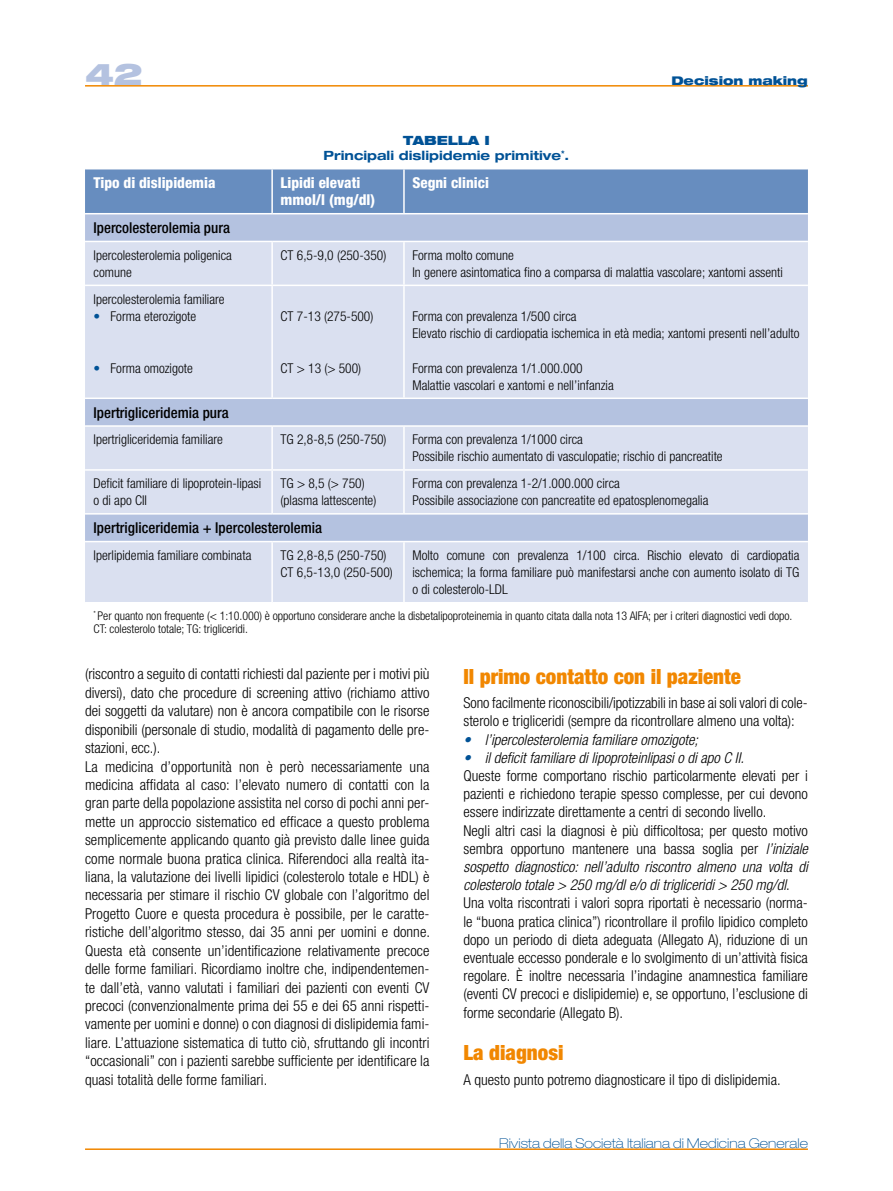
<style>
.page{position:relative;width:893px;height:1191px;background:#fff}
.page>*{position:absolute;margin:0;border:0;box-sizing:border-box;transform-origin:0 0}
.t1{font:900 expanded 30px "Helvetica Neue LT Std";color:#b4c2e0}
.t2{font:900 condensed 21px "Helvetica Neue LT Std";color:#f18700}
.t3{font:300 condensed 15px/18.5px "Helvetica Neue LT Std";color:#000}
.t4{font:500 condensed 15px "Helvetica Neue LT Std";color:#000}
.t5{font:800 condensed 15px/17.2px "Helvetica Neue LT Std";color:#fff}
.t6{font:italic 300 condensed 15px "Helvetica Neue LT Std";color:#000}
.t7{font:300 condensed 13.5px/17.2px "Helvetica Neue LT Std";color:#000}
.t8{font:100 expanded 13.5px "Helvetica Neue LT Std";color:#005296}
.t9{font:700 expanded 12.75px/15px "Helvetica Neue LT Std";color:#005296}
.t10{font:900 expanded 12.75px "Helvetica Neue LT Std";color:#005296}
.t11{font:300 condensed 12px/13.5px "Helvetica Neue LT Std";letter-spacing:-.005em;color:#000}
.t12{font:900 expanded 12px "Helvetica Neue LT Std";color:#005296}
.s1{font-weight:900}
.s2{color:#005296}
.s3{font-style:italic;color:#005296}
.s4{font-style:italic}
</style>
<div class="page">
<hr style="left:85px;top:85px;width:723px;height:2px;background:#f18700">
<hr style="left:85px;top:1148px;width:723px;height:2px;background:#f18700">
<div style="left:85px;top:169px;width:723px;height:44px;background:#678dbf"></div>
<svg style="left:85px;top:214px;width:723px;height:27px;background:#b6c3e0"></svg>
<svg style="left:85px;top:242px;width:723px;height:360px;background:#d4dbed"></svg>
<hr style="left:271px;top:169px;width:2px;height:44px;background:#fff">
<hr style="left:403px;top:169px;width:2px;height:44px;background:#fff">
<hr style="left:271px;top:242px;width:2px;height:43px;background:#fff">
<hr style="left:403px;top:242px;width:2px;height:43px;background:#fff">
<hr style="left:85px;top:285px;width:187px;height:1px;background:#fff">
<hr style="left:272px;top:285px;width:132px;height:1px;background:#fff">
<hr style="left:271px;top:286px;width:2px;height:111px;background:#fff">
<hr style="left:404px;top:285px;width:404px;height:1px;background:#fff">
<hr style="left:403px;top:286px;width:2px;height:111px;background:#fff">
<hr style="left:85px;top:397px;width:187px;height:2px;background:#fff">
<hr style="left:272px;top:397px;width:132px;height:2px;background:#fff">
<hr style="left:404px;top:397px;width:404px;height:2px;background:#fff">
<hr style="left:85px;top:425px;width:187px;height:2px;background:#fff">
<hr style="left:272px;top:425px;width:132px;height:2px;background:#fff">
<hr style="left:271px;top:427px;width:2px;height:42px;background:#fff">
<hr style="left:404px;top:425px;width:404px;height:2px;background:#fff">
<hr style="left:403px;top:427px;width:2px;height:42px;background:#fff">
<hr style="left:85px;top:469px;width:187px;height:2px;background:#fff">
<hr style="left:272px;top:469px;width:132px;height:2px;background:#fff">
<hr style="left:271px;top:471px;width:2px;height:42px;background:#fff">
<hr style="left:404px;top:469px;width:404px;height:2px;background:#fff">
<hr style="left:403px;top:471px;width:2px;height:42px;background:#fff">
<hr style="left:85px;top:513px;width:187px;height:1px;background:#fff">
<hr style="left:272px;top:513px;width:132px;height:1px;background:#fff">
<hr style="left:404px;top:513px;width:404px;height:1px;background:#fff">
<hr style="left:85px;top:541px;width:187px;height:1px;background:#fff">
<hr style="left:272px;top:541px;width:132px;height:1px;background:#fff">
<hr style="left:271px;top:542px;width:2px;height:60px;background:#fff">
<hr style="left:404px;top:541px;width:404px;height:1px;background:#fff">
<hr style="left:403px;top:542px;width:2px;height:60px;background:#fff">
<h1 class="t1" style="left:85px;top:55px;width:59px">42</h1>
<p class="t9" style="left:324px;top:133px;width:247px;text-indent:161px"><span class="s1">I<br></span>Principali dislipidemie primitive<sup>*</sup>.</p>
<p class="t10" style="left:403px;top:132px;width:46px">Tabella</p>
<p class="t12" style="left:671px;top:73px;width:138px">Decision making</p>
<p class="t5" style="left:94px;top:174px;width:124px">Tipo di dislipidemia</p>
<p class="t5" style="left:281px;top:174px;width:96px">Lipidi elevati mmol/l (mg/dl)</p>
<p class="t5" style="left:412px;top:174px;width:78px">Segni clinici</p>
<p class="t4" style="left:94px;top:219px;width:138px">Ipercolesterolemia pura</p>
<p class="t7" style="left:94px;top:246px;width:140px">Ipercolesterolemia poligenica comune</p>
<p class="t7" style="left:281px;top:246px;width:107px">CT 6,5-9,0 (250-350)</p>
<p class="t7" style="left:412px;top:246px;width:372px">Forma molto comune<br>In genere asintomatica fino a comparsa di malattia vascolare; xantomi assenti</p>
<p class="t7" style="left:94px;top:290px;width:133px">Ipercolesterolemia familiare</p>
<p class="t7" style="left:94px;top:307px;width:104px"><span class="s2">•</span> Forma eterozigote</p>
<p class="t7" style="left:94px;top:359px;width:101px"><span class="s2">•</span> Forma omozigote</p>
<p class="t7" style="left:281px;top:307px;width:94px">CT 7-13 (275-500)</p>
<p class="t7" style="left:281px;top:359px;width:82px">CT &gt; 13 (&gt; 500)</p>
<p class="t7" style="left:412px;top:307px;width:388px">Forma con prevalenza 1/500 circa<br>Elevato rischio di cardiopatia ischemica in età media; xantomi presenti nell’adulto</p>
<p class="t7" style="left:412px;top:359px;width:203px">Forma con prevalenza 1/1.000.000<br>Malattie vascolari e xantomi e nell’infanzia</p>
<p class="t4" style="left:94px;top:403px;width:137px">Ipertrigliceridemia pura</p>
<p class="t7" style="left:94px;top:431px;width:131px">Ipertrigliceridemia familiare</p>
<p class="t7" style="left:281px;top:431px;width:107px">TG 2,8-8,5 (250-750)</p>
<p class="t7" style="left:412px;top:431px;width:312px">Forma con prevalenza 1/1000 circa<br>Possibile rischio aumentato di vasculopatie; rischio di pancreatite</p>
<p class="t7" style="left:94px;top:474px;width:169px">Deficit familiare di lipoprotein-lipasi o di apo CII</p>
<p class="t7" style="left:281px;top:474px;width:97px">TG &gt; 8,5 (&gt; 750) (plasma lattescente)</p>
<p class="t7" style="left:412px;top:474px;width:298px">Forma con prevalenza 1-2/1.000.000 circa<br>Possibile associazione con pancreatite ed epatosplenomegalia</p>
<p class="t4" style="left:94px;top:519px;width:230px">Ipertrigliceridemia + Ipercolesterolemia</p>
<p class="t7" style="left:94px;top:546px;width:159px">Iperlipidemia familiare combinata</p>
<p class="t7" style="left:281px;top:546px;width:114px">TG 2,8-8,5 (250-750)<br>CT 6,5-13,0 (250-500)</p>
<p class="t7" style="left:412px;top:546px;width:388px;text-align:justify">Molto comune con prevalenza 1/100 circa. Rischio elevato di cardiopatia ischemica; la forma familiare può manifestarsi anche con aumento isolato di TG o di colesterolo-LDL</p>
<p class="t11" style="left:94px;top:609px;width:700px"><sup>*</sup> Per quanto non frequente (&lt; 1:10.000) è opportuno considerare anche la disbetalipoproteinemia in quanto citata dalla nota 13 AIFA; per i criteri diagnostici vedi dopo.<br>Ct: colesterolo totale; TG: trigliceridi.</p>
<p class="t3" style="left:85px;top:664px;width:347px">(riscontro a seguito di contatti richiesti dal paziente per i motivi più diversi), dato che procedure di screening attivo (richiamo attivo dei soggetti da valutare) non è ancora compatibile con le risorse disponibili (personale di studio, modalità di pagamento delle pre&shy;stazioni, ecc.).<br>La medicina d’opportunità non è però necessariamente una medicina affidata al caso: l’elevato numero di contatti con la gran parte della popolazione assistita nel corso di pochi anni per&shy;mette un approccio sistematico ed efficace a questo problema semplicemente applicando quanto già previsto dalle linee guida come normale buona pratica clinica. Riferendoci alla realtà ita&shy;liana, la valutazione dei livelli lipidici (colesterolo totale e HDL) è necessaria per stimare il rischio CV globale con l’algoritmo del Progetto Cuore e questa procedura è possibile, per le caratte&shy;ristiche dell’algoritmo stesso, dai 35 anni per uomini e donne.<br>Questa età consente un’identificazione relativamente precoce delle forme familiari. Ricordiamo inoltre che, indipendentemen&shy;te dall’età, vanno valutati i familiari dei pazienti con eventi CV precoci (convenzionalmente prima dei 55 e dei 65 anni rispetti&shy;vamente per uomini e donne) o con diagnosi di dislipidemia fami&shy;liare. L’attuazione sistematica di tutto ciò, sfruttando gli incontri “occasionali” con i pazienti sarebbe sufficiente per identificare la quasi totalità delle forme familiari.</p>
<h2 class="t2" style="left:463px;top:663px;width:279px">Il primo contatto con il paziente</h2>
<p class="t3" style="left:463px;top:693px;width:346px">Sono facilmente riconoscibili/ipotizzabili in base ai soli valori di cole&shy;sterolo e trigliceridi (sempre da ricontrollare almeno una volta):</p>
<p class="t6" style="left:463px;top:730px;width:236px"><span class="s2">•</span> l’ipercolesterolemia familiare omozigote;</p>
<p class="t3" style="left:463px;top:748px;width:346px"><span class="s3">•</span> <span class="s4">il deficit familiare di lipoproteinlipasi o di apo C II.<br></span>Queste forme comportano rischio particolarmente elevati per i pazienti e richiedono terapie spesso complesse, per cui devono essere indirizzate direttamente a centri di secondo livello.<br>Negli altri casi la diagnosi è più difficoltosa; per questo motivo sembra opportuno mantenere una bassa soglia per <span class="s4">l’iniziale sospetto diagnostico: nell’adulto riscontro almeno una volta di colesterolo totale &gt; 250 mg/dl e/o di trigliceridi &gt; 250 mg/dl</span>.<br>Una volta riscontrati i valori sopra riportati è necessario (norma&shy;le “buona pratica clinica”) ricontrollare il profilo lipidico completo dopo un periodo di dieta adeguata (Allegato A), riduzione di un eventuale eccesso ponderale e lo svolgimento di un’attività fisica regolare. È inoltre necessaria l’indagine anamnestica familiare (eventi CV precoci e dislipidemie) e, se opportuno, l’esclusione di forme secondarie (Allegato B).</p>
<h2 class="t2" style="left:463px;top:1039px;width:102px">La diagnosi</h2>
<p class="t3" style="left:463px;top:1070px;width:319px">A questo punto potremo diagnosticare il tipo di dislipidemia.</p>
<p class="t8" style="left:499px;top:1135px;width:310px">Rivista della Società Italiana di Medicina Generale</p>
</div>
